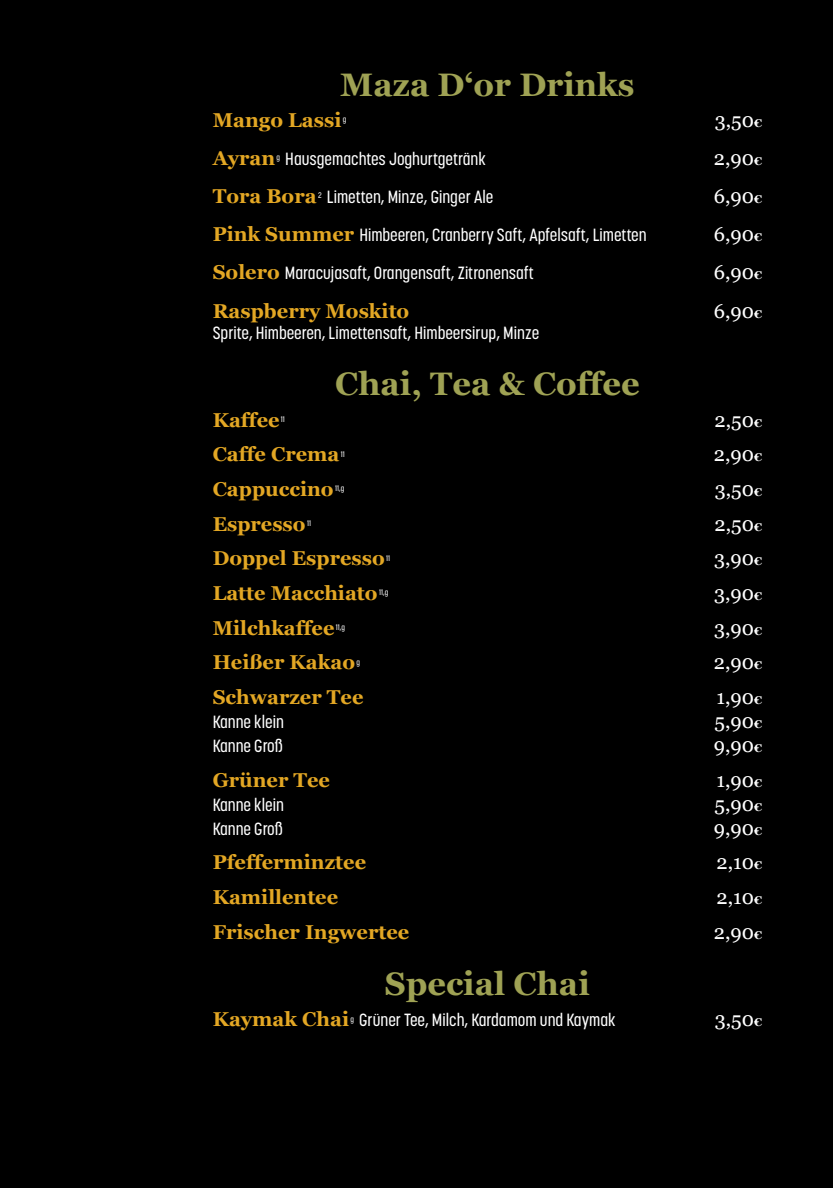
<style>
.page{position:relative;width:833px;height:1188px;background:#fff}
.page>*{position:absolute;margin:0;border:0;box-sizing:border-box;transform-origin:0 0}
.t1{font:700 32.5px "Georgia";color:#9fa254}
.t2{font:700 20px "Georgia";color:#e3a724}
.t3{font:20px "Georgia";color:#fff}
.t4{font:500 17.5px "Korolev Condensed";color:#fff}
.t5{font:500 8px "Korolev Condensed";color:#fff}
.s1{font-weight:700;font-size:11.25px}
.s2{font-family:"Georgia";font-weight:700;font-size:20px;color:#e3a724}
</style>
<div class="page">
<div style="left:0;top:0;width:833px;height:1187px;background:#000"></div>
<h1 class="t1" style="left:340px;top:60px;width:296px">Maza D‘or Drinks</h1>
<p class="t2" style="left:213px;top:105px;width:130px">Mango Lassi</p>
<p class="t5" style="left:343px;top:114px;width:5px">g</p>
<p class="t3" style="left:714px;top:105px;width:49px">3,50<span class="s1">€</span></p>
<p class="t2" style="left:213px;top:143px;width:64px">Ayran</p>
<p class="t4" style="left:277px;top:148px;width:211px"><sup>g</sup> Hausgemachtes Joghurtgetränk</p>
<p class="t3" style="left:714px;top:143px;width:50px">2,90<span class="s1">€</span></p>
<p class="t2" style="left:213px;top:181px;width:105px">Tora Bora</p>
<p class="t4" style="left:318px;top:186px;width:177px"><sup>2</sup> Limetten, Minze, Ginger Ale</p>
<p class="t3" style="left:713px;top:181px;width:50px">6,90<span class="s1">€</span></p>
<p class="t4" style="left:213px;top:225px;width:435px"><span class="s2">Pink Summer</span> Himbeeren, Cranberry Saft, Apfelsaft, Limetten</p>
<p class="t3" style="left:713px;top:220px;width:50px">6,90<span class="s1">€</span></p>
<p class="t4" style="left:213px;top:263px;width:323px"><span class="s2">Solero</span> Maracujasaft, Orangensaft, Zitronensaft</p>
<p class="t3" style="left:713px;top:258px;width:50px">6,90<span class="s1">€</span></p>
<p class="t2" style="left:213px;top:295px;width:198px">Raspberry Moskito</p>
<p class="t3" style="left:713px;top:296px;width:50px">6,90<span class="s1">€</span></p>
<p class="t4" style="left:213px;top:322px;width:328px">Sprite, Himbeeren, Limettensaft, Himbeersirup, Minze</p>
<h1 class="t1" style="left:335px;top:359px;width:306px">Chai, Tea &amp; Coffee</h1>
<p class="t2" style="left:213px;top:404px;width:68px">Kaffee</p>
<p class="t5" style="left:281px;top:414px;width:6px">11</p>
<p class="t3" style="left:714px;top:405px;width:49px">2,50<span class="s1">€</span></p>
<p class="t2" style="left:213px;top:439px;width:128px">Caffe Crema</p>
<p class="t5" style="left:341px;top:449px;width:6px">11</p>
<p class="t3" style="left:714px;top:439px;width:50px">2,90<span class="s1">€</span></p>
<p class="t2" style="left:213px;top:473px;width:122px">Cappuccino</p>
<p class="t5" style="left:335px;top:483px;width:11px">11,g</p>
<p class="t3" style="left:714px;top:474px;width:49px">3,50<span class="s1">€</span></p>
<p class="t2" style="left:213px;top:508px;width:94px">Espresso</p>
<p class="t5" style="left:307px;top:518px;width:6px">11</p>
<p class="t3" style="left:714px;top:509px;width:49px">2,50<span class="s1">€</span></p>
<p class="t2" style="left:213px;top:543px;width:174px">Doppel Espresso</p>
<p class="t5" style="left:386px;top:553px;width:6px">11</p>
<p class="t3" style="left:714px;top:543px;width:50px">3,90<span class="s1">€</span></p>
<p class="t2" style="left:213px;top:577px;width:166px">Latte Macchiato</p>
<p class="t5" style="left:379px;top:587px;width:11px">11,g</p>
<p class="t3" style="left:714px;top:578px;width:50px">3,90<span class="s1">€</span></p>
<p class="t2" style="left:213px;top:612px;width:123px">Milchkaffee</p>
<p class="t5" style="left:336px;top:622px;width:11px">11,g</p>
<p class="t3" style="left:714px;top:612px;width:50px">3,90<span class="s1">€</span></p>
<p class="t2" style="left:213px;top:647px;width:144px">Heißer Kakao</p>
<p class="t5" style="left:356px;top:657px;width:5px">g</p>
<p class="t3" style="left:714px;top:647px;width:50px">2,90<span class="s1">€</span></p>
<p class="t2" style="left:213px;top:681px;width:152px">Schwarzer Tee</p>
<p class="t3" style="left:716px;top:682px;width:47px">1,90<span class="s1">€</span></p>
<p class="t4" style="left:213px;top:711px;width:73px">Kanne klein</p>
<p class="t3" style="left:714px;top:706px;width:49px">5,90<span class="s1">€</span></p>
<p class="t4" style="left:213px;top:735px;width:72px">Kanne Groß</p>
<p class="t3" style="left:713px;top:730px;width:50px">9,90<span class="s1">€</span></p>
<p class="t2" style="left:213px;top:764px;width:119px">Grüner Tee</p>
<p class="t3" style="left:716px;top:764px;width:47px">1,90<span class="s1">€</span></p>
<p class="t4" style="left:213px;top:793px;width:73px">Kanne klein</p>
<p class="t3" style="left:714px;top:788px;width:49px">5,90<span class="s1">€</span></p>
<p class="t4" style="left:213px;top:817px;width:72px">Kanne Groß</p>
<p class="t3" style="left:713px;top:812px;width:50px">9,90<span class="s1">€</span></p>
<p class="t2" style="left:213px;top:847px;width:155px">Pfefferminztee</p>
<p class="t3" style="left:716px;top:847px;width:47px">2,10<span class="s1">€</span></p>
<p class="t2" style="left:213px;top:881px;width:127px">Kamillentee</p>
<p class="t3" style="left:716px;top:882px;width:47px">2,10<span class="s1">€</span></p>
<p class="t2" style="left:213px;top:916px;width:198px">Frischer Ingwertee</p>
<p class="t3" style="left:714px;top:916px;width:50px">2,90<span class="s1">€</span></p>
<h1 class="t1" style="left:385px;top:959px;width:206px">Special Chai</h1>
<p class="t2" style="left:213px;top:1004px;width:138px">Kaymak Chai</p>
<p class="t4" style="left:350px;top:1009px;width:267px"><sup>g</sup> Grüner Tee, Milch, Kardamom und Kaymak</p>
<p class="t3" style="left:714px;top:1004px;width:49px">3,50<span class="s1">€</span></p>
</div>
